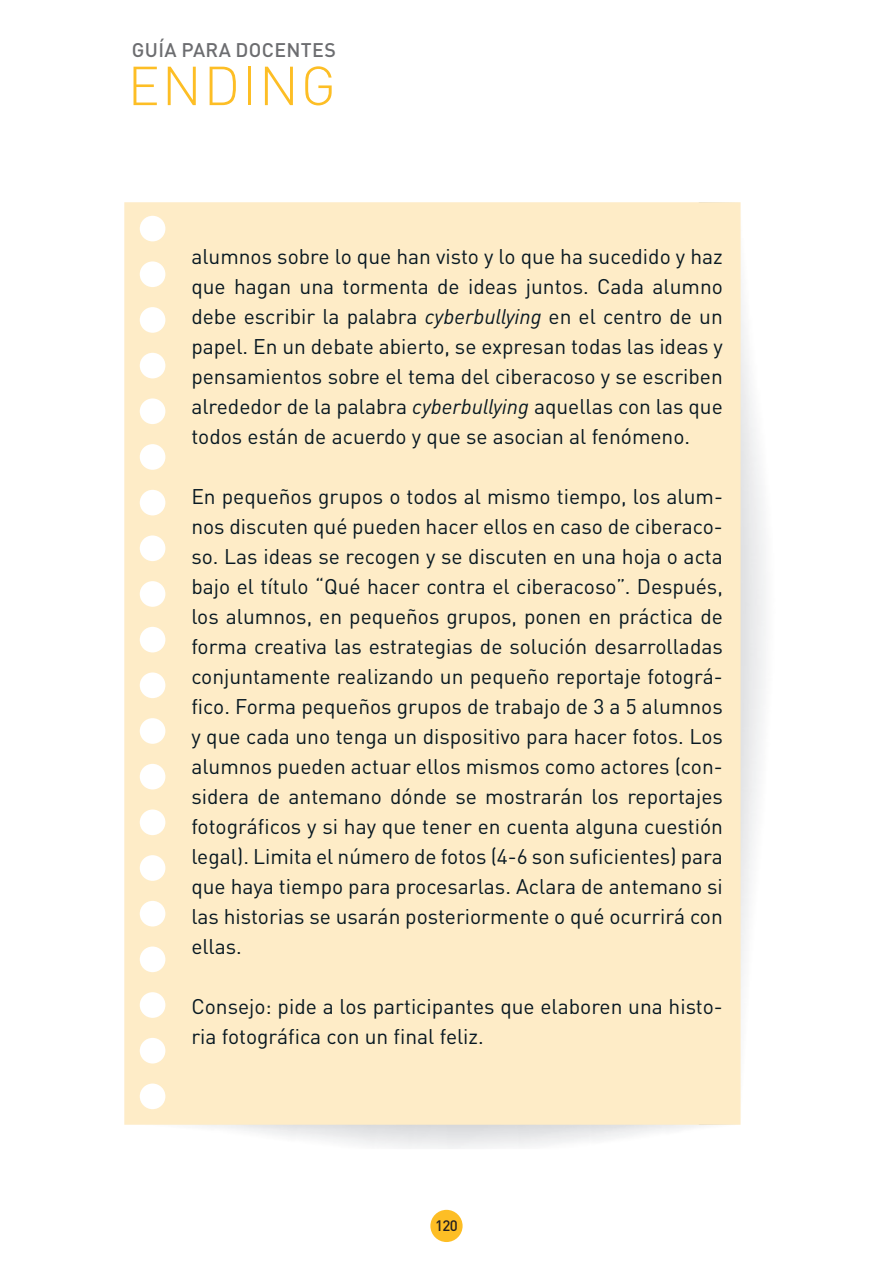
<style>
.page{position:relative;width:893px;height:1263px;background:#fff}
.page>*{position:absolute;margin:0;border:0;box-sizing:border-box;transform-origin:0 0}
.t1{font:300 54px "DIN Pro";letter-spacing:.035em;color:#fdbe25}
.t2{font:21px/30px "DIN Pro";color:#071822;text-align:justify}
.t3{font:500 19.5px "DIN Pro";letter-spacing:.02em;color:#6c6d70}
.t4{font:500 15px "DIN Pro";color:#231f20}
.s1{font-style:italic}
</style>
<div class="page">
<div style="left:430px;top:1210px;width:33px;height:32px;background:#fdbe25;border-radius:50%"></div>
<img style="left:740px;top:202px;width:26px;height:923px">
<div style="left:124px;top:202px;width:616px;height:923px;background:#feecc7"></div>
<p class="t3" style="left:132px;top:34px;width:206px">GUÍA PARA DOCENTES</p>
<h1 class="t1" style="left:128px;top:44px;width:210px">ENDING</h1>
<p class="t2" style="left:191px;top:239px;width:533px">alumnos sobre lo que han visto y lo que ha sucedido y haz que hagan una tormenta de ideas juntos. Cada alumno debe escribir la palabra <span class="s1">cyberbullying</span> en el centro de un papel. En un debate abierto, se expresan todas las ideas y pensamientos sobre el tema del ciberacoso y se escriben alrededor de la palabra <span class="s1">cyberbullying</span> aquellas con las que todos están de acuerdo y que se asocian al fenómeno.</p>
<p class="t2" style="left:191px;top:479px;width:533px">En pequeños grupos o todos al mismo tiempo, los alum&shy;nos discuten qué pueden hacer ellos en caso de ciberaco&shy;so. Las ideas se recogen y se discuten en una hoja o acta bajo el título “Qué hacer contra el ciberacoso”. Después, los alumnos, en pequeños grupos, ponen en práctica de forma creativa las estrategias de solución desarrolladas conjuntamente realizando un pequeño reportaje fotográ&shy;fico. Forma pequeños grupos de trabajo de 3 a 5 alumnos y que cada uno tenga un dispositivo para hacer fotos. Los alumnos pueden actuar ellos mismos como actores (con&shy;sidera de antemano dónde se mostrarán los reportajes fotográficos y si hay que tener en cuenta alguna cuestión legal). Limita el número de fotos (4-6 son suficientes) para que haya tiempo para procesarlas. Aclara de antemano si las historias se usarán posteriormente o qué ocurrirá con ellas.</p>
<p class="t2" style="left:191px;top:990px;width:533px">Consejo: pide a los participantes que elaboren una histo&shy;ria fotográfica con un final feliz.</p>
<p class="t4" style="left:435px;top:1213px;width:24px">120</p>
</div>
